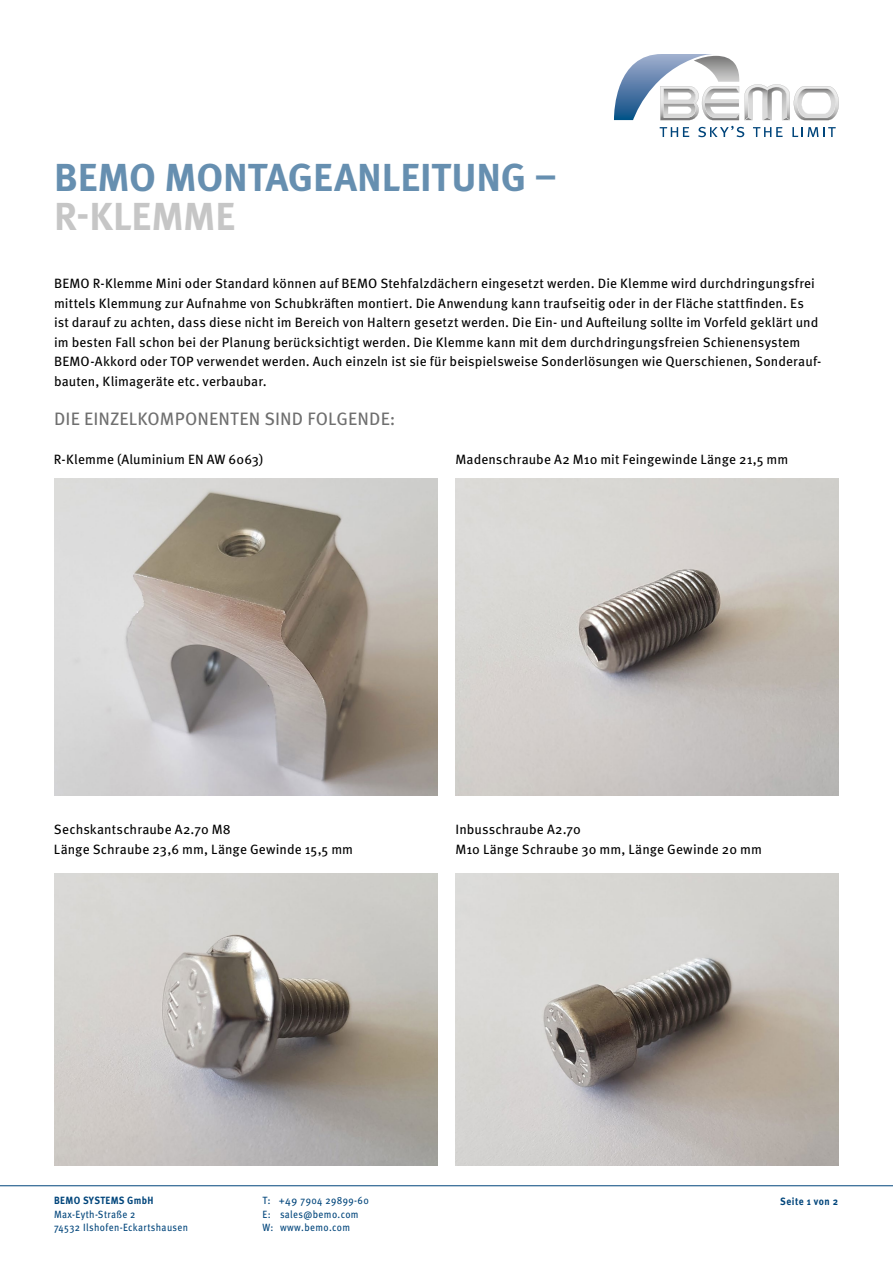
<style>
.page{position:relative;width:893px;height:1263px;background:#fff}
.page>*{position:absolute;margin:0;border:0;box-sizing:border-box;transform-origin:0 0}
.t1{font:700 39px "Meta OT";letter-spacing:-.005em;color:#668fb0}
.t2{font:700 39px "Meta OT";letter-spacing:-.005em;color:#c6c6c6}
.t3{font:18px "Meta OT";letter-spacing:.005em;color:#6f6f6f}
.t4{font:13.5px/19.5px "Meta OT";letter-spacing:.005em;color:#000}
.t5{font:10.5px/13.5px "Meta OT";letter-spacing:.04em;color:#00457b}
.t6{font:10.5px/13.5px "Meta OT";letter-spacing:.04em;color:#00457b;scale:.91 1}
.t7{font:700 10.5px "Meta OT";letter-spacing:.04em;color:#00457b;scale:.91 1}
</style>
<div class="page">
<hr style="left:0;top:1185px;width:893px;height:1px;background:#00457b">
<svg style="left:660px;top:127px;width:29px;height:10px"></svg>
<svg style="left:698px;top:126px;width:46px;height:11px"></svg>
<svg style="left:753px;top:127px;width:30px;height:10px"></svg>
<svg style="left:792px;top:127px;width:44px;height:10px"></svg>
<svg style="left:715px;top:56px;width:124px;height:64px"></svg>
<img style="left:614px;top:54px;width:101px;height:66px">
<img style="left:455px;top:479px;width:384px;height:316px">
<img style="left:455px;top:873px;width:384px;height:293px">
<img style="left:54px;top:479px;width:383px;height:316px">
<img style="left:54px;top:873px;width:383px;height:293px">
<h1 class="t1" style="left:54px;top:152px;width:504px">BEMO MONTAGEANLEITUNG –</h1>
<h1 class="t2" style="left:54px;top:191px;width:182px">R-KLEMME</h1>
<p class="t4" style="left:54px;top:274px;width:769px">BEMO R-Klemme Mini oder Standard können auf BEMO Stehfalzdächern eingesetzt werden. Die Klemme wird durchdringungsfrei mittels Klemmung zur Aufnahme von Schubkräften montiert. Die Anwendung kann traufseitig oder in der Fläche stattfinden. Es ist darauf zu achten, dass diese nicht im Bereich von Haltern gesetzt werden. Die Ein- und Aufteilung sollte im Vorfeld geklärt und im besten Fall schon bei der Planung berücksichtigt werden. Die Klemme kann mit dem durchdringungsfreien Schienensystem BEMO-Akkord oder TOP verwendet werden. Auch einzeln ist sie für beispielsweise Sonderlösungen wie Querschienen, Sonderauf&shy;bauten, Klimageräte etc. verbaubar.</p>
<h2 class="t3" style="left:54px;top:407px;width:343px">DIE EINZELKOMPONENTEN SIND FOLGENDE:</h2>
<p class="t4" style="left:54px;top:449px;width:211px">R-Klemme (Aluminium EN AW 6063)</p>
<p class="t4" style="left:455px;top:449px;width:334px">Madenschraube A2 M10 mit Feingewinde Länge 21,5 mm</p>
<p class="t4" style="left:54px;top:820px;width:301px">Sechskantschraube A2.70 M8<br>Länge Schraube 23,6 mm, Länge Gewinde 15,5 mm</p>
<p class="t4" style="left:455px;top:820px;width:308px">Inbusschraube A2.70<br>M10 Länge Schraube 30 mm, Länge Gewinde 20 mm</p>
<p class="t7" style="left:54px;top:1194px;width:111px">BEMO SYSTEMS GmbH</p>
<p class="t7" style="left:780px;top:1194px;width:65px">Seite 1 von 2</p>
<p class="t6" style="left:54px;top:1207px;width:149px">Max-Eyth-Straße 2<br>74532 Ilshofen-Eckartshausen</p>
<p class="t5" style="left:262px;top:1194px;width:108px">T: +49 7904 29899-60<br>E: sales@bemo.com<br>W: www.bemo.com</p>
</div>
